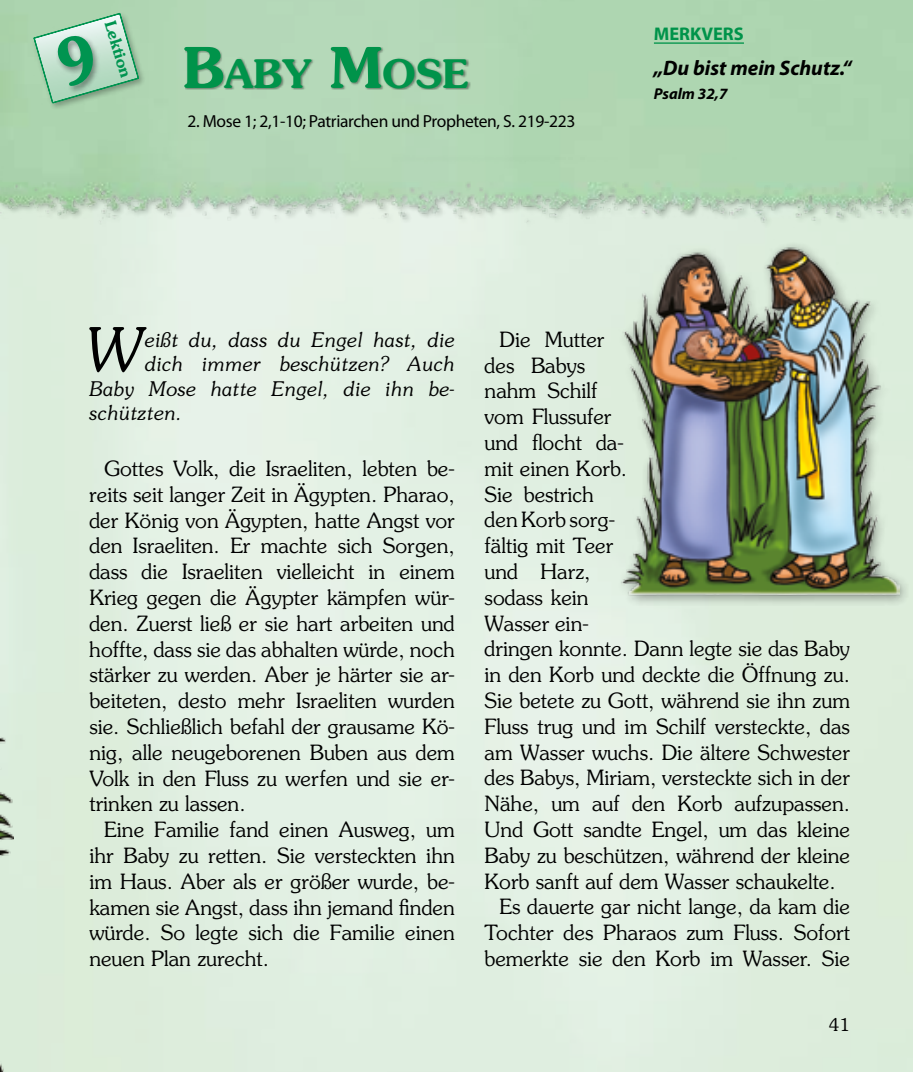
<style>
.page{position:relative;width:913px;height:1072px;background:#fff}
.page>*{position:absolute;margin:0;border:0;box-sizing:border-box;transform-origin:0 0}
.t1{font:italic 300 60.55px "Souvenir";color:#000}
.t2{font:600 39.2px "Souvenir";color:#00934a}
.t3{font:300 21px/25.7px "Souvenir";color:#000;text-align:justify}
.t4{font:italic 700 21px "Myriad Pro";color:#000}
.t5{font:italic 300 20.12px "Souvenir";color:#000}
.t6{font:700 18.38px "Myriad Pro";color:#00934a}
.t7{font:17.5px "Myriad Pro";letter-spacing:-.02em;color:#000}
.t8{font:300 17.5px "Souvenir";color:#000}
.t9{font:italic 700 15.75px "Myriad Pro";color:#000}
.t10{font:600 15.75px "Souvenir";color:#009450}
.s1{font-size:56px}
</style>
<div class="page">
<img style="left:14px;top:0;width:899px;height:252px">
<hr style="left:654px;top:42px;width:90px;height:2px;background:#00934a">
<div style="left:185px;top:47px;width:285px;height:43px;background:#000;opacity:.4"></div>
<img style="left:0;top:0;width:14px;height:1071px">
<div style="left:614px;top:239px;width:295px;height:367px;background:#000;opacity:.4"></div>
<img style="left:616px;top:232px;width:283px;height:366px">
<div style="left:31px;top:10px;width:115px;height:100px;background:#000;opacity:.3"></div>
<svg style="left:33px;top:13px;width:106px;height:91px;background:#aacfb5"></svg>
<p class="t10" style="left:119px;top:19px;width:59px;rotate:73deg">Lektion</p>
<h2 class="t2" style="left:183px;top:49px;width:285px"><span class="s1">B</span>ABY <span class="s1">M</span>OSE</h2>
<p class="t7" style="left:188px;top:111px;width:389px">2. Mose 1; 2,1-10; Patriarchen und Propheten, S. 219-223</p>
<p class="t6" style="left:654px;top:21px;width:91px">MERKVERS</p>
<p class="t4" style="left:654px;top:54px;width:199px">„Du bist mein Schutz.“</p>
<p class="t9" style="left:654px;top:83px;width:75px">Psalm 32,7</p>
<h1 class="t1" style="left:84px;top:313px;width:61px">W</h1>
<p class="t5" style="left:145px;top:327px;width:311px">eißt du, dass du Engel hast, die</p>
<p class="t5" style="left:145px;top:352px;width:311px">dich immer beschützen? Auch</p>
<p class="t5" style="left:89px;top:376px;width:367px">Baby Mose hatte Engel, die ihn be-</p>
<p class="t5" style="left:89px;top:401px;width:94px">schützten.</p>
<p class="t3" style="left:89px;top:455px;width:367px;text-indent:15px">Gottes Volk, die Israeliten, lebten be&shy;reits seit langer Zeit in Ägypten. Pharao, der König von Ägypten, hatte Angst vor den Israeliten. Er machte sich Sorgen, dass die Israeliten vielleicht in einem Krieg gegen die Ägypter kämpfen wür&shy;den. Zuerst ließ er sie hart arbeiten und hoffte, dass sie das abhalten würde, noch stärker zu werden. Aber je härter sie ar&shy;beiteten, desto mehr Israeliten wurden sie. Schließlich befahl der grausame Kö&shy;nig, alle neugeborenen Buben aus dem Volk in den Fluss zu werfen und sie er&shy;trinken zu lassen.</p>
<p class="t3" style="left:89px;top:816px;width:367px;text-indent:15px">Eine Familie fand einen Ausweg, um ihr Baby zu retten. Sie versteckten ihn im Haus. Aber als er größer wurde, be&shy;kamen sie Angst, dass ihn jemand finden würde. So legte sich die Familie einen neuen Plan zurecht.</p>
<p class="t3" style="left:499px;top:326px;width:106px">Die Mutter</p>
<p class="t3" style="left:484px;top:352px;width:102px">des Babys</p>
<p class="t3" style="left:484px;top:378px;width:114px">nahm Schilf</p>
<p class="t3" style="left:484px;top:404px;width:128px">vom Flussufer</p>
<p class="t3" style="left:484px;top:429px;width:141px">und flocht da-</p>
<p class="t3" style="left:484px;top:455px;width:144px">mit einen Korb.</p>
<p class="t3" style="left:484px;top:481px;width:111px">Sie bestrich</p>
<p class="t3" style="left:484px;top:507px;width:132px">den Korb sorg-</p>
<p class="t3" style="left:484px;top:533px;width:130px">fältig mit Teer</p>
<p class="t3" style="left:484px;top:558px;width:107px">und Harz,</p>
<p class="t3" style="left:484px;top:584px;width:106px">sodass kein</p>
<p class="t3" style="left:484px;top:610px;width:106px">Wasser ein-</p>
<p class="t3" style="left:484px;top:636px;width:367px">dringen konnte. Dann legte sie das Baby</p>
<p class="t3" style="left:484px;top:662px;width:367px">in den Korb und deckte die Öffnung zu.</p>
<p class="t3" style="left:484px;top:687px;width:367px">Sie betete zu Gott, während sie ihn zum</p>
<p class="t3" style="left:484px;top:713px;width:367px">Fluss trug und im Schilf versteckte, das</p>
<p class="t3" style="left:484px;top:739px;width:367px">am Wasser wuchs. Die ältere Schwester</p>
<p class="t3" style="left:484px;top:765px;width:367px">des Babys, Miriam, versteckte sich in der</p>
<p class="t3" style="left:484px;top:791px;width:367px">Nähe, um auf den Korb aufzupassen.</p>
<p class="t3" style="left:484px;top:816px;width:367px">Und Gott sandte Engel, um das kleine</p>
<p class="t3" style="left:484px;top:842px;width:367px">Baby zu beschützen, während der kleine</p>
<p class="t3" style="left:484px;top:868px;width:353px">Korb sanft auf dem Wasser schaukelte.</p>
<p class="t3" style="left:499px;top:894px;width:352px">Es dauerte gar nicht lange, da kam die</p>
<p class="t3" style="left:484px;top:919px;width:367px">Tochter des Pharaos zum Fluss. Sofort</p>
<p class="t3" style="left:484px;top:945px;width:367px">bemerkte sie den Korb im Wasser. Sie</p>
<p class="t8" style="left:829px;top:1014px;width:22px">41</p>
</div>
